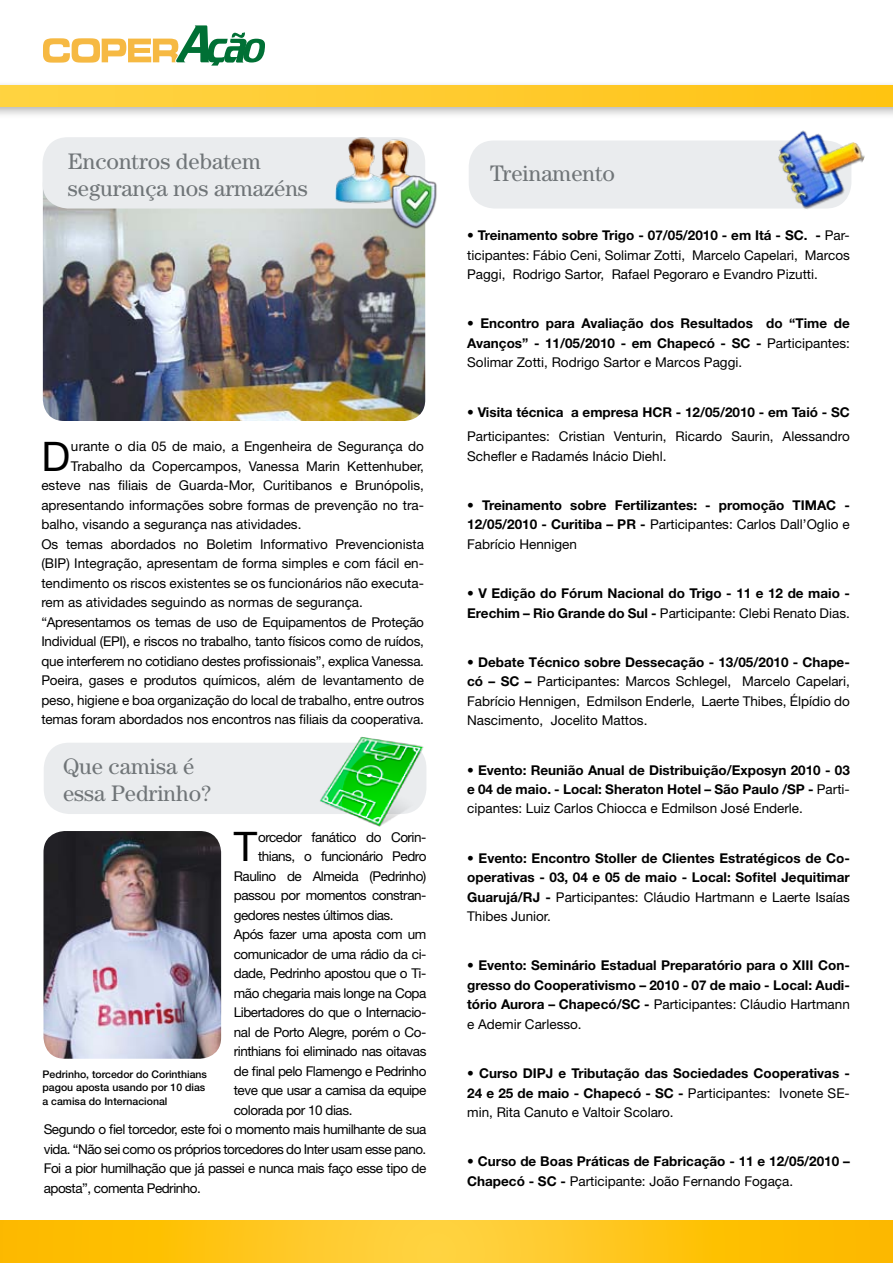
<style>
.page{position:relative;width:893px;height:1263px;background:#fff}
.page>*{position:absolute;margin:0;border:0;box-sizing:border-box;transform-origin:0 0}
.t1{font:40.8px "Helvetica Neue";color:#000}
.t2{font:22.5px/27px "Century";color:#707578}
.t3{font:13.5px/19.5px "Helvetica Neue";letter-spacing:-.01em;color:#000;text-align:justify}
.t4{font:700 13.5px/19.5px "Helvetica Neue";color:#000;text-align:justify}
.t5{font:13.5px "Helvetica Neue";letter-spacing:-.035em;color:#000}
.t6{font:500 10.5px/13.5px "Helvetica Neue";color:#000}
.s1{font-weight:700}
.s2{font-weight:400}
</style>
<div class="page">
<svg style="left:43px;top:25px;width:222px;height:41px"></svg>
<div style="left:0;top:80px;width:893px;height:39px;background:#000;opacity:.3"></div>
<div style="left:0;top:85px;width:893px;height:21px;background:linear-gradient(to right,#ffd345,#ffc315)"></div>
<div style="left:469px;top:140px;width:382px;height:69px;background:#eaecee;border-radius:26px"></div>
<svg style="left:0;top:1220px;width:893px;height:43px;background:#fec417"></svg>
<img style="left:762px;top:118px;width:106px;height:91px">
<img style="left:43px;top:189px;width:382px;height:232px">
<div style="left:43px;top:137px;width:382px;height:72px;background:#eaecee;border-radius:26px"></div>
<img style="left:336px;top:137px;width:77px;height:72px">
<img style="left:386px;top:174px;width:51px;height:56px">
<div style="left:44px;top:743px;width:382px;height:71px;background:#eaecee;border-radius:26px"></div>
<img style="left:43px;top:831px;width:178px;height:228px">
<img style="left:320px;top:737px;width:106px;height:90px">
<h2 class="t2" style="left:68px;top:147px;width:242px">Encontros debatem segurança nos armazéns</h2>
<h1 class="t1" style="left:41px;top:432px;width:30px">D</h1>
<p class="t3" style="left:71px;top:436px;width:355px">urante o dia 05 de maio, a Engenheira de Segurança do</p>
<p class="t3" style="left:71px;top:456px;width:355px">Trabalho da Copercampos, Vanessa Marin Kettenhuber,</p>
<p class="t3" style="left:41px;top:475px;width:384px">esteve nas filiais de Guarda-Mor, Curitibanos e Brunópolis,</p>
<p class="t3" style="left:41px;top:495px;width:384px">apresentando informações sobre formas de prevenção no tra-</p>
<p class="t3" style="left:41px;top:514px;width:262px">balho, visando a segurança nas atividades.</p>
<p class="t3" style="left:41px;top:534px;width:384px">Os temas abordados no Boletim Informativo Prevencionista</p>
<p class="t3" style="left:41px;top:553px;width:384px">(BIP) Integração, apresentam de forma simples e com fácil en-</p>
<p class="t3" style="left:41px;top:573px;width:384px">tendimento os riscos existentes se os funcionários não executa-</p>
<p class="t3" style="left:41px;top:592px;width:323px">rem as atividades seguindo as normas de segurança.</p>
<p class="t3" style="left:41px;top:612px;width:384px">“Apresentamos os temas de uso de Equipamentos de Proteção</p>
<p class="t3" style="left:41px;top:631px;width:384px">Individual (EPI), e riscos no trabalho, tanto físicos como de ruídos,</p>
<p class="t3" style="left:41px;top:651px;width:384px">que interferem no cotidiano destes profissionais”, explica Vanessa.</p>
<p class="t3" style="left:41px;top:670px;width:384px">Poeira, gases e produtos químicos, além de levantamento de</p>
<p class="t3" style="left:41px;top:690px;width:384px">peso, higiene e boa organização do local de trabalho, entre outros</p>
<p class="t3" style="left:41px;top:709px;width:384px">temas foram abordados nos encontros nas filiais da cooperativa.</p>
<h2 class="t2" style="left:63px;top:753px;width:150px">Que camisa é essa Pedrinho?</h2>
<h1 class="t1" style="left:234px;top:822px;width:25px">T</h1>
<p class="t5" style="left:258px;top:829px;width:170px">orcedor fanático do Corin-</p>
<p class="t5" style="left:258px;top:848px;width:170px">thians, o funcionário Pedro</p>
<p class="t5" style="left:234px;top:868px;width:194px">Raulino de Almeida (Pedrinho)</p>
<p class="t5" style="left:234px;top:887px;width:194px">passou por momentos constran-</p>
<p class="t5" style="left:234px;top:907px;width:161px">gedores nestes últimos dias.</p>
<p class="t5" style="left:234px;top:926px;width:194px">Após fazer uma aposta com um</p>
<p class="t5" style="left:234px;top:946px;width:194px">comunicador de uma rádio da ci-</p>
<p class="t5" style="left:234px;top:965px;width:194px">dade, Pedrinho apostou que o Ti-</p>
<p class="t5" style="left:234px;top:985px;width:194px">mão chegaria mais longe na Copa</p>
<p class="t5" style="left:234px;top:1004px;width:194px">Libertadores do que o Internacio-</p>
<p class="t5" style="left:234px;top:1024px;width:194px">nal de Porto Alegre, porém o Co-</p>
<p class="t5" style="left:234px;top:1043px;width:194px">rinthians foi eliminado nas oitavas</p>
<p class="t5" style="left:234px;top:1063px;width:194px">de final pelo Flamengo e Pedrinho</p>
<p class="t5" style="left:234px;top:1082px;width:194px">teve que usar a camisa da equipe</p>
<p class="t5" style="left:234px;top:1102px;width:120px">colorada por 10 dias.</p>
<p class="t5" style="left:44px;top:1121px;width:384px">Segundo o fiel torcedor, este foi o momento mais humilhante de sua</p>
<p class="t5" style="left:44px;top:1141px;width:384px">vida. “Não sei como os próprios torcedores do Inter usam esse pano.</p>
<p class="t5" style="left:44px;top:1160px;width:384px">Foi a pior humilhação que já passei e nunca mais faço esse tipo de</p>
<p class="t5" style="left:44px;top:1180px;width:159px">aposta”, comenta Pedrinho.</p>
<p class="t6" style="left:43px;top:1067px;width:166px">Pedrinho, torcedor do Corinthians pagou aposta usando por 10 dias a camisa do Internacional</p>
<h2 class="t2" style="left:490px;top:159px;width:127px">Treinamento</h2>
<p class="t3" style="left:467px;top:225px;width:384px"><span class="s1">• Treinamento sobre Trigo - 07/05/2010 - em Itá - SC. -</span> Par&shy;ticipantes: Fábio Ceni, Solimar Zotti, Marcelo Capelari, Marcos Paggi, Rodrigo Sartor, Rafael Pegoraro e Evandro Pizutti.</p>
<p class="t4" style="left:467px;top:313px;width:384px">• Encontro para Avaliação dos Resultados do “Time de Avanços” - 11/05/2010 - em Chapecó - SC - <span class="s2">Participantes:<br>Solimar Zotti, Rodrigo Sartor e Marcos Paggi.</span></p>
<p class="t4" style="left:467px;top:402px;width:384px">• Visita técnica a empresa HCR - 12/05/2010 - em Taió - SC</p>
<p class="t3" style="left:467px;top:426px;width:384px">Participantes: Cristian Venturin, Ricardo Saurin, Alessandro<br>Schefler e Radamés Inácio Diehl.</p>
<p class="t4" style="left:467px;top:495px;width:384px">• Treinamento sobre Fertilizantes: - promoção TIMAC - 12/05/2010 - Curitiba – PR - <span class="s2">Participantes: Carlos Dall’Oglio e Fabrício Hennigen</span></p>
<p class="t4" style="left:467px;top:583px;width:384px">• V Edição do Fórum Nacional do Trigo - 11 e 12 de maio -<br>Erechim – Rio Grande do Sul - <span class="s2">Participante: Clebi Renato Dias.</span></p>
<p class="t3" style="left:467px;top:652px;width:384px"><span class="s1">• Debate Técnico sobre Dessecação - 13/05/2010 - Chape&shy;có – SC –</span> Participantes: Marcos Schlegel, Marcelo Capelari, Fabrício Hennigen, Edmilson Enderle, Laerte Thibes, Élpídio do Nascimento, Jocelito Mattos.</p>
<p class="t4" style="left:467px;top:760px;width:384px">• Evento: Reunião Anual de Distribuição/Exposyn 2010 - 03 e 04 de maio. - Local: Sheraton Hotel – São Paulo /SP - <span class="s2">Parti&shy;cipantes: Luiz Carlos Chiocca e Edmilson José Enderle.</span></p>
<p class="t4" style="left:467px;top:848px;width:384px">• Evento: Encontro Stoller de Clientes Estratégicos de Co&shy;operativas - 03, 04 e 05 de maio - Local: Sofitel Jequitimar Guarujá/RJ - <span class="s2">Participantes: Cláudio Hartmann e Laerte Isaías Thibes Junior.</span></p>
<p class="t4" style="left:467px;top:955px;width:384px">• Evento: Seminário Estadual Preparatório para o XIII Con&shy;gresso do Cooperativismo – 2010 - 07 de maio - Local: Audi&shy;tório Aurora – Chapecó/SC - <span class="s2">Participantes: Cláudio Hartmann e Ademir Carlesso.</span></p>
<p class="t4" style="left:467px;top:1063px;width:384px">• Curso DIPJ e Tributação das Sociedades Cooperativas - 24 e 25 de maio - Chapecó - SC - <span class="s2">Participantes: Ivonete SE&shy;min, Rita Canuto e Valtoir Scolaro.</span></p>
<p class="t4" style="left:467px;top:1151px;width:384px">• Curso de Boas Práticas de Fabricação - 11 e 12/05/2010 –<br>Chapecó - SC - <span class="s2">Participante: João Fernando Fogaça.</span></p>
</div>
